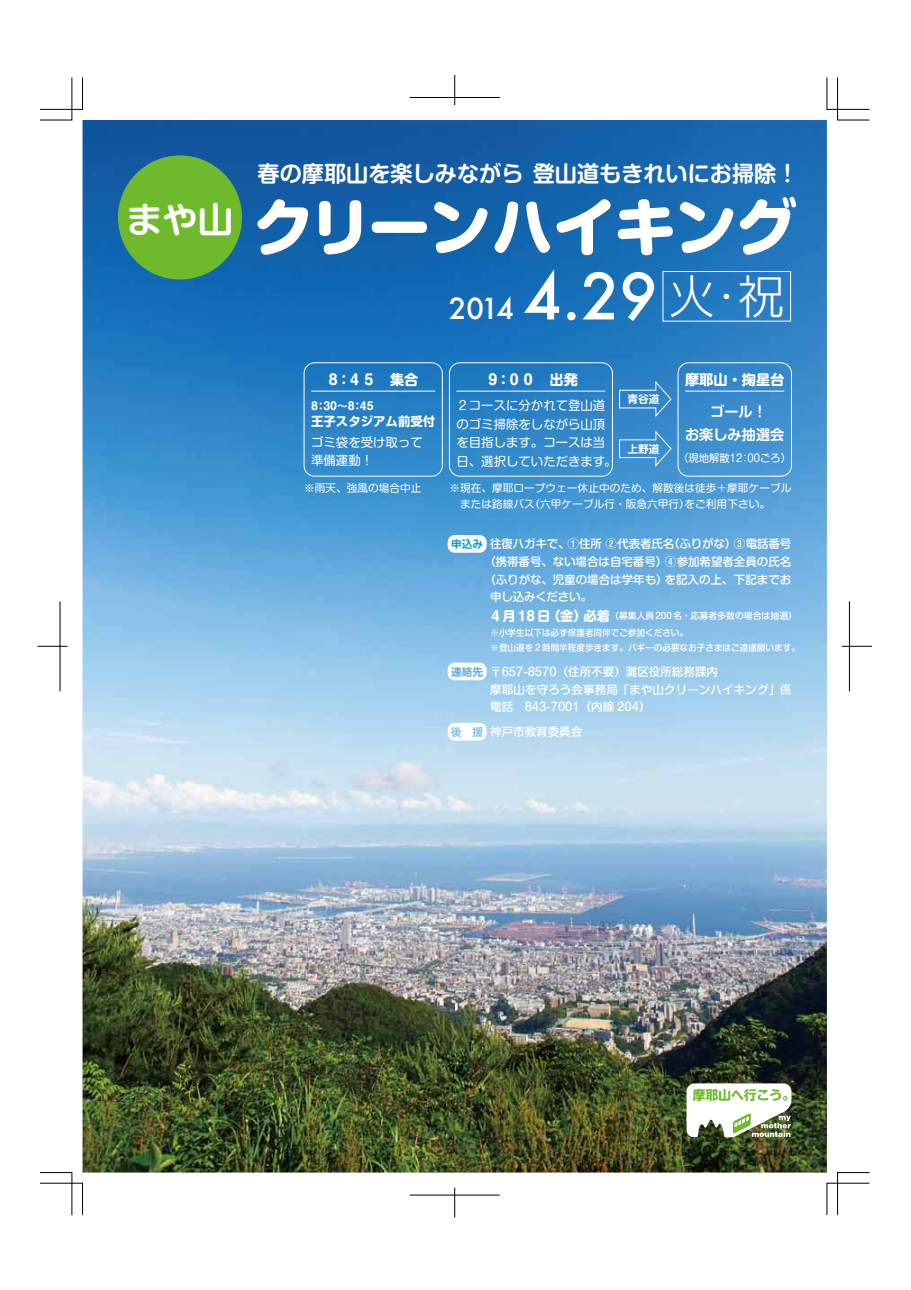
<style>
.page{position:relative;width:911px;height:1290px;background:#fff}
.page>*{position:absolute;margin:0;border:0;box-sizing:border-box;transform-origin:0 0}
.t1{font:800 62px "Shin M Go Pro";letter-spacing:-.02em;color:#fff}
.t2{font:700 35.38px "Shin M Go Pro De";color:#fff}
.t3{font:500 28.38px "Futura";color:#fff}
.t4{font:700 22.12px "Shin M Go Pro De";color:#fff}
.t5{font:700 14.12px "Shin M Go Pro";color:#fff}
.t6{font:700 14.12px/23px "Shin M Go Pro De";color:#fff;text-align:center}
.t7{font:12.38px/18.6px "Shin M Go Pro";color:#fff}
.t8{font:700 12.38px "Shin M Go Pro";color:#fff}
.t9{font:500 11.5px/17.8px "Shin M Go Pro";color:#fff}
.t10{font:500 11.5px "Shin M Go Pro";letter-spacing:-.02em;color:#fff}
.t11{font:10.62px/16px "Shin M Go Pro";letter-spacing:.005em;color:#fff}
.t12{font:700 10.62px "Shin M Go Pro";color:#fff}
.t13{font:700 10.62px "Shin M Go Pro De";color:#fff}
.t14{font:500 8.88px/17.2px "Shin M Go Pro";color:#fff}
.s1{font-size:62px}
.s2{font-family:"Shin M Go Pro De";font-weight:700;font-size:10.62px;color:#0099d9}
.s3{font-weight:700;font-size:13.25px}
.s4{font-family:"Shin M Go Pro De";font-weight:700;font-size:10.62px;color:#65aadd}
.s5{font-family:"Shin M Go Pro De";font-weight:700;font-size:10.62px;color:#82c1ea}
</style>
<div class="page">
<img style="left:37px;top:75px;width:835px;height:1143px">
<svg style="left:40px;top:1172px;width:43px;height:43px"></svg>
<svg style="left:40px;top:77px;width:43px;height:43px"></svg>
<svg style="left:826px;top:77px;width:43px;height:43px"></svg>
<svg style="left:826px;top:1172px;width:43px;height:43px"></svg>
<hr style="left:38px;top:646px;width:30px;height:1px;background:#000">
<hr style="left:60px;top:601px;width:1px;height:90px;background:#000">
<hr style="left:842px;top:646px;width:30px;height:1px;background:#000">
<hr style="left:849px;top:601px;width:1px;height:90px;background:#000">
<hr style="left:410px;top:97px;width:90px;height:1px;background:#000">
<hr style="left:454px;top:75px;width:1px;height:30px;background:#000">
<hr style="left:410px;top:1195px;width:90px;height:1px;background:#000">
<hr style="left:454px;top:1187px;width:1px;height:30px;background:#000">
<h2 class="t2" style="left:127px;top:190px;width:108px">まや山</h2>
<h3 class="t4" style="left:258px;top:156px;width:542px">春の摩耶山を楽しみながら 登山道もきれいにお掃除！</h3>
<h1 class="t1" style="left:252px;top:177px;width:546px">クリーンハイキング</h1>
<h3 class="t3" style="left:449px;top:289px;width:337px">2014 <span class="s1">4.29</span> <sup>火・祝</sup></h3>
<p class="t5" style="left:326px;top:368px;width:94px">８：４５　集合</p>
<p class="t5" style="left:685px;top:368px;width:101px">摩耶山・掬星台</p>
<p class="t12" style="left:311px;top:397px;width:64px">8：30～8：45</p>
<p class="t8" style="left:311px;top:411px;width:126px">王子スタジアム前受付</p>
<p class="t7" style="left:311px;top:432px;width:113px;line-height:17.8px">ゴミ袋を受け取って準備運動！</p>
<p class="t5" style="left:486px;top:368px;width:94px">９：００　出発</p>
<p class="t7" style="left:456px;top:395px;width:161px">２コースに分かれて登山道のゴミ掃除をしながら山頂を目指します。コースは当日、選択していただきます。</p>
<p class="t6" style="left:685px;top:399px;width:101px">ゴール！<br>お楽しみ抽選会</p>
<p class="t13" style="left:627px;top:391px;width:33px">青谷道</p>
<p class="t13" style="left:627px;top:440px;width:33px">上野道</p>
<p class="t11" style="left:678px;top:448px;width:114px">（現地解散12：00ごろ）</p>
<p class="t11" style="left:449px;top:479px;width:343px">※現在、摩耶ロープウェー休止中のため、解散後は徒歩＋摩耶ケーブル　または路線バス（六甲ケーブル行・阪急六甲行）をご利用下さい。</p>
<p class="t11" style="left:304px;top:479px;width:119px">※雨天、強風の場合中止</p>
<p class="t9" style="left:451px;top:534px;width:342px"><span class="s2">申込み</span> 往復ハガキで、①住所 ②代表者氏名（ふりがな）③電話番号</p>
<p class="t9" style="left:484px;top:551px;width:308px">（携帯番号、ない場合は自宅番号）④参加希望者全員の氏名</p>
<p class="t9" style="left:484px;top:569px;width:308px">（ふりがな、児童の場合は学年も）を記入の上、下記までお</p>
<p class="t10" style="left:490px;top:588px;width:103px">申し込みください。</p>
<p class="t14" style="left:490px;top:606px;width:308px"><span class="s3">4 月18日（金）必着</span>（募集人員200名・応募者多数の場合は抽選）※小学生以下は必ず保護者同伴でご参加ください。</p>
<p class="t14" style="left:490px;top:637px;width:311px">※登山道を 2 時間半程度歩きます。バギーの必要なお子さまはご遠慮願います。</p>
<p class="t9" style="left:490px;top:661px;width:303px;text-indent:-39px"><span class="s4">連絡先</span> 〒657-8570（住所不要）灘区役所総務課内<br>摩耶山を守ろう会事務局「まや山クリーンハイキング」係電話　843-7001（内線 204）</p>
<p class="t9" style="left:451px;top:721px;width:133px"><span class="s5">後　援</span> 神戸市教育委員会</p>
</div>
